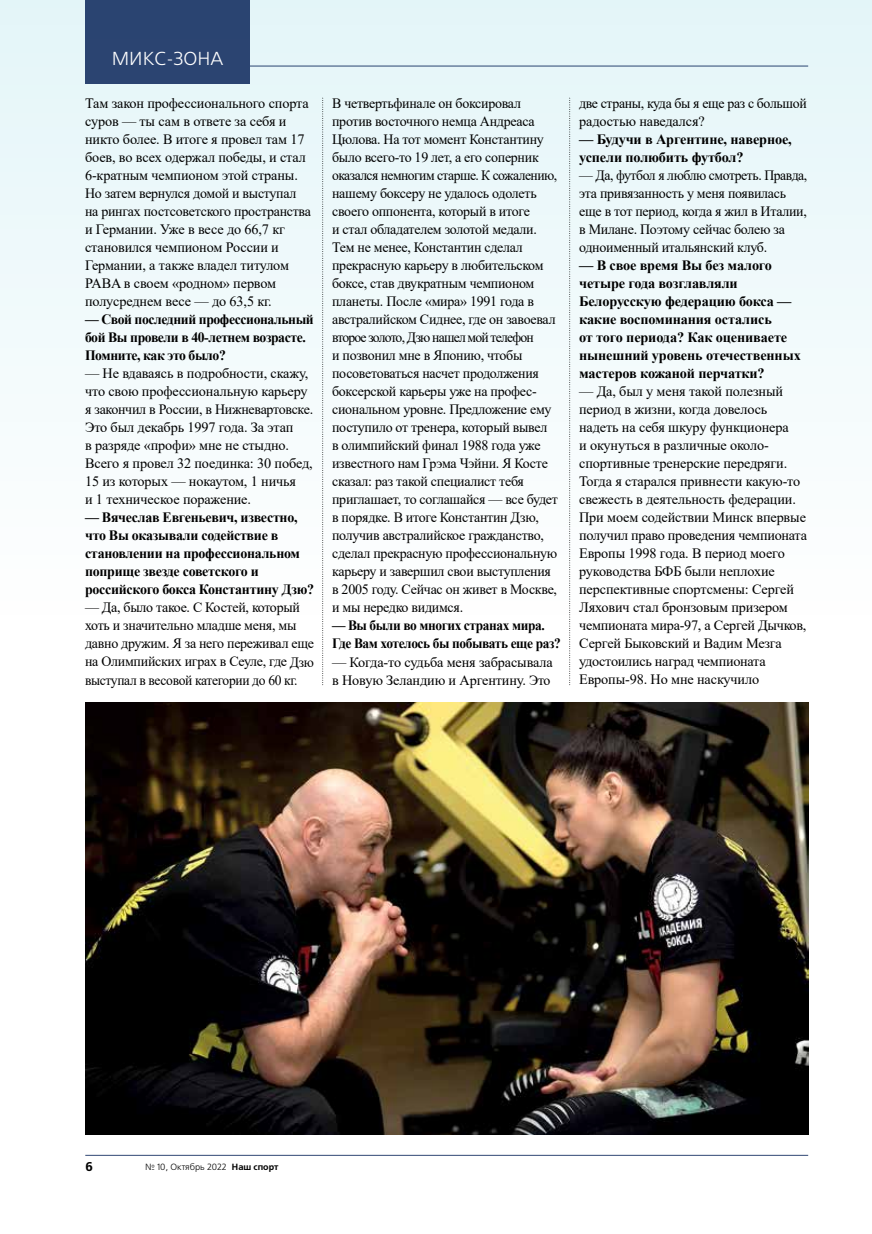
<style>
.page{position:relative;width:872px;height:1234px;background:#fff}
.page>*{position:absolute;margin:0;border:0;box-sizing:border-box;transform-origin:0 0}
.t1{font:18.75px "Free Set C";color:#fff}
.t2{font:14.25px/18px "Times New Roman";letter-spacing:-.02em;color:#000}
.t3{font:700 14.25px/18px "Times New Roman";letter-spacing:-.02em;color:#000}
.t4{font:14.25px/18px "Times New Roman";letter-spacing:-.02em;color:#000;scale:.96 1}
.t5{font:700 14.25px/18px "Times New Roman";letter-spacing:-.02em;color:#000;scale:.96 1}
.t6{font:700 14.25px/18px "Times New Roman";letter-spacing:-.02em;color:#000;scale:.94 1}
.t7{font:700 12.75px "Free Set C";color:#000}
.t8{font:9px "Free Set C";color:#000}
.s1{font-weight:700}
</style>
<div class="page">
<hr style="left:85px;top:1154px;width:723px;height:1px;background:#304774">
<div style="left:0;top:0;width:872px;height:894px;background:linear-gradient(to bottom,#daebf0,#fff)"></div>
<svg style="left:322px;top:98px;width:1px;height:587px"></svg>
<svg style="left:569px;top:98px;width:1px;height:587px"></svg>
<img style="left:85px;top:702px;width:723px;height:431px">
<h1 class="t1" style="left:112px;top:49px;width:113px">МИКС-ЗОНА</h1>
<p class="t2" style="left:85px;top:94px;width:227px">Там закон профессионального спорта суров — ты сам в ответе за себя и никто более. В итоге я провел там 17 боев, во всех одержал победы, и стал 6-кратным чемпионом этой страны.<br>Но затем вернулся домой и выступал на рингах постсоветского пространства и Германии. Уже в весе до 66,7 кг становился чемпионом России и Германии, а также владел титулом PABA в своем «родном» первом полусреднем весе — до 63,5 кг.</p>
<p class="t5" style="left:85px;top:310px;width:240px">— Свой последний профессиональный бой Вы провели в 40-летнем возрасте.<br>Помните, как это было?</p>
<p class="t2" style="left:85px;top:364px;width:230px">— Не вдаваясь в подробности, скажу, что свою профессиональную карьеру я закончил в России, в Нижневартовске.<br>Это был декабрь 1997 года. За этап<br>в разряде «профи» мне не стыдно.<br>Всего я провел 32 поединка: 30 побед, 15 из которых — нокаутом, 1 ничья<br>и 1 техническое поражение.</p>
<p class="t3" style="left:85px;top:508px;width:230px">— Вячеслав Евгеньевич, известно, что Вы оказывали содействие в становлении на профессиональном поприще звезде советского и российского бокса Константину Дзю?</p>
<p class="t2" style="left:85px;top:598px;width:230px">— Да, было такое. С Костей, который хоть и значительно младше меня, мы давно дружим. Я за него переживал еще на Олимпийских играх в Сеуле, где Дзю выступал в весовой категории до 60 кг.</p>
<p class="t2" style="left:332px;top:94px;width:227px">В четвертьфинале он боксировал против восточного немца Андреаса Цюлова. На тот момент Константину было всего-то 19 лет, а его соперник оказался немногим старше. К сожалению, нашему боксеру не удалось одолеть своего оппонента, который в итоге<br>и стал обладателем золотой медали.<br>Тем не менее, Константин сделал прекрасную карьеру в любительском боксе, став двукратным чемпионом планеты. После «мира» 1991 года в австралийском Сиднее, где он завоевал второе золото, Дзю нашел мой телефон<br>и позвонил мне в Японию, чтобы посоветоваться насчет продолжения боксерской карьеры уже на профес&shy;сиональном уровне. Предложение ему поступило от тренера, который вывел<br>в олимпийский финал 1988 года уже известного нам Грэма Чэйни. Я Косте сказал: раз такой специалист тебя приглашает, то соглашайся — все будет в порядке. В итоге Константин Дзю, получив австралийское гражданство, сделал прекрасную профессиональную карьеру и завершил свои выступления в 2005 году. Сейчас он живет в Москве, и мы нередко видимся.</p>
<p class="t6" style="left:332px;top:616px;width:245px">— Вы были во многих странах мира.<br>Где Вам хотелось бы побывать еще раз?</p>
<p class="t2" style="left:332px;top:652px;width:222px">— Когда-то судьба меня забрасывала в Новую Зеландию и Аргентину. Это</p>
<p class="t2" style="left:579px;top:94px;width:229px">две страны, куда бы я еще раз с большой радостью наведался?</p>
<p class="t3" style="left:579px;top:130px;width:214px">— Будучи в Аргентине, наверное, успели полюбить футбол?</p>
<p class="t4" style="left:579px;top:166px;width:239px">— Да, футбол я люблю смотреть. Правда, эта привязанность у меня появилась еще в тот период, когда я жил в Италии, в Милане. Поэтому сейчас болею за одноименный итальянский клуб.</p>
<p class="t3" style="left:579px;top:256px;width:223px">— В свое время Вы без малого четыре года возглавляли<br>Белорусскую федерацию бокса — какие воспоминания остались<br>от того периода? Как оцениваете нынешний уровень отечественных мастеров кожаной перчатки?</p>
<p class="t2" style="left:579px;top:382px;width:229px">— Да, был у меня такой полезный период в жизни, когда довелось надеть на себя шкуру функционера<br>и окунуться в различные около&shy;спортивные тренерские передряги.<br>Тогда я старался привнести какую-то свежесть в деятельность федерации.<br>При моем содействии Минск впервые получил право проведения чемпионата Европы 1998 года. В период моего руководства БФБ были неплохие перспективные спортсмены: Сергей Ляхович стал бронзовым призером чемпионата мира-97, а Сергей Дычков, Сергей Быковский и Вадим Мезга удостоились наград чемпионата Европы-98. Но мне наскучило</p>
<p class="t7" style="left:85px;top:1158px;width:9px">6</p>
<p class="t8" style="left:145px;top:1161px;width:135px">№ 10, Октябрь 2022 <span class="s1">Наш спорт</span></p>
</div>
